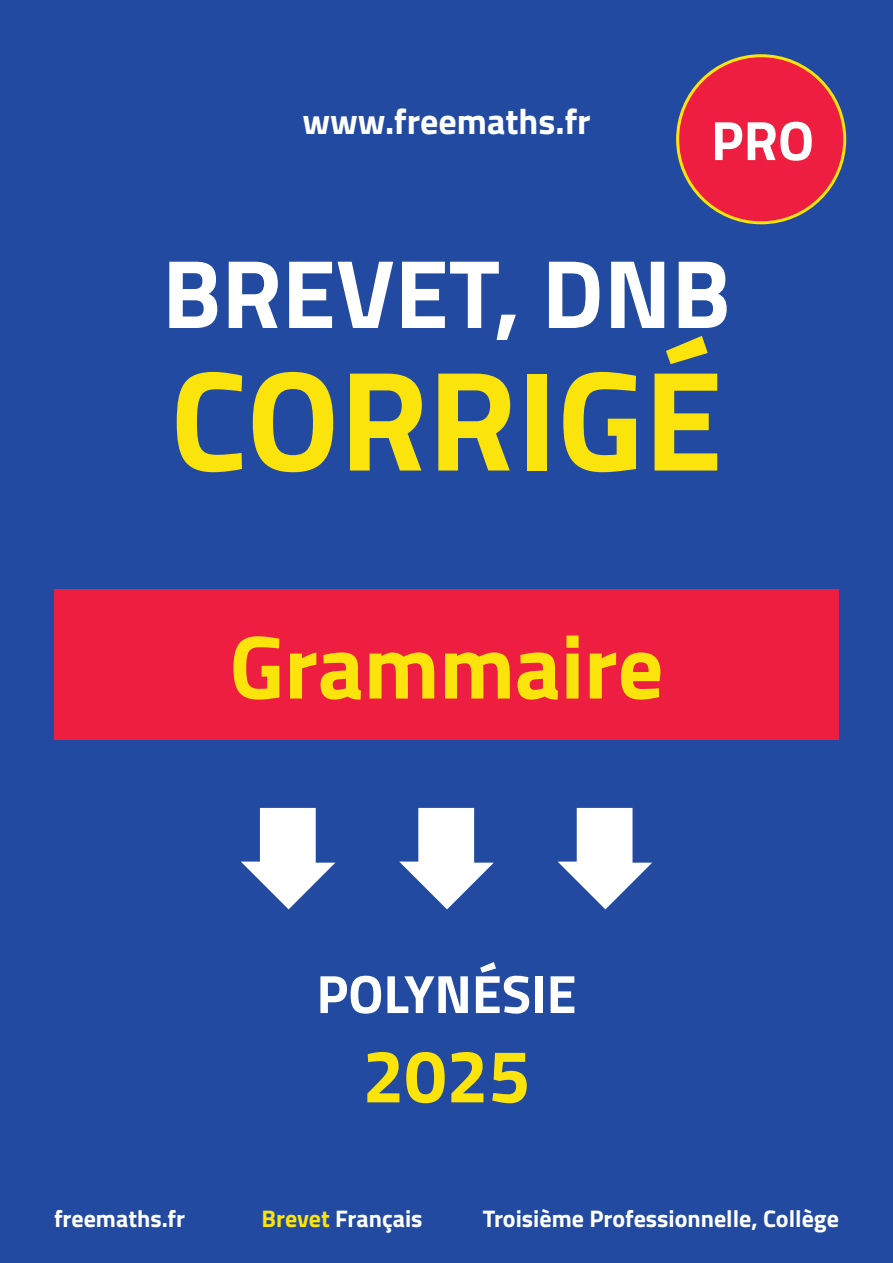
<style>
.page{position:relative;width:893px;height:1263px;background:#214aa0}
.page>*{position:absolute;margin:0;border:0;box-sizing:border-box;transform-origin:0 0}
.t1{font:700 142.5px "Titillium";color:#fbe30c}
.t2{font:700 97.5px "Titillium";color:#fff}
.t3{font:700 90px "Titillium";color:#fbe30c}
.t4{font:700 75px "Titillium";color:#fbe30c}
.t5{font:700 55.5px "Titillium";color:#fff}
.t6{font:700 54px "Titillium";color:#fff}
.t7{font:700 36px "Titillium";color:#fff}
.t8{font:700 24px "Titillium";color:#fff}
.s1{color:#fbe30c}
</style>
<div class="page">
<svg style="left:241px;top:808px;width:94px;height:101px"></svg>
<svg style="left:399px;top:808px;width:95px;height:101px"></svg>
<svg style="left:558px;top:808px;width:94px;height:101px"></svg>
<div style="left:54px;top:589px;width:785px;height:151px;background:#ed1e40"></div>
<div style="left:678px;top:56px;width:167px;height:167px;background:#ed1e40;border-radius:50%"></div>
<h3 class="t7" style="left:302px;top:94px;width:290px">www.freemaths.fr</h3>
<h3 class="t5" style="left:711px;top:98px;width:105px">PRO</h3>
<h2 class="t2" style="left:162px;top:219px;width:570px">BREVET, DNB</h2>
<h1 class="t1" style="left:170px;top:312px;width:554px">CORRIGÉ</h1>
<h3 class="t3" style="left:229px;top:598px;width:436px">Grammaire</h3>
<p class="t6" style="left:316px;top:953px;width:262px">POLYNÉSIE</p>
<h3 class="t4" style="left:362px;top:1019px;width:169px">2025</h3>
<p class="t8" style="left:54px;top:1200px;width:133px">freemaths.fr</p>
<p class="t8" style="left:262px;top:1200px;width:162px"><span class="s1">Brevet</span> Français</p>
<p class="t8" style="left:483px;top:1200px;width:358px">Troisième Professionnelle, Collège</p>
</div>
